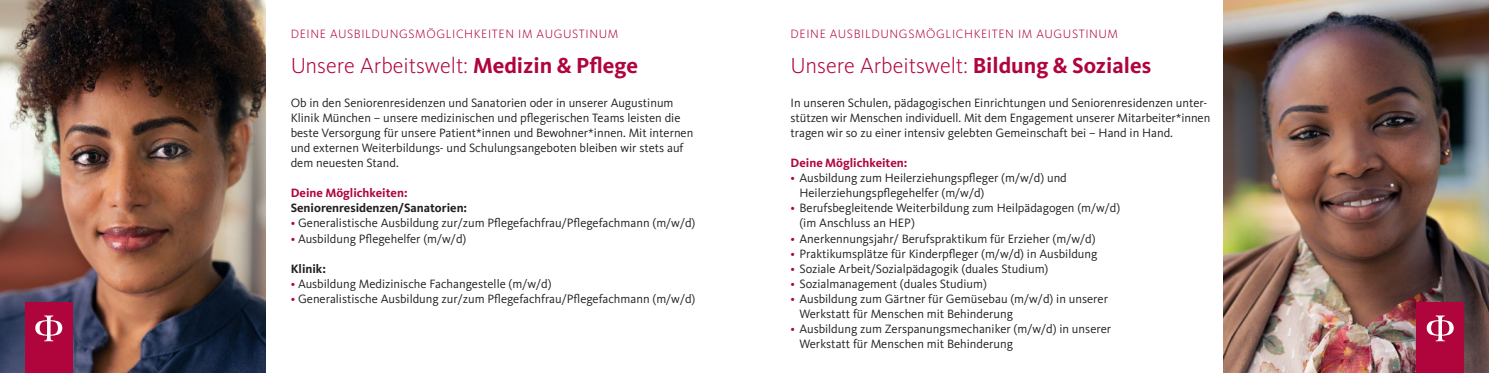
<style>
.page{position:relative;width:1489px;height:373px;background:#fff}
.page>*{position:absolute;margin:0;border:0;box-sizing:border-box;transform-origin:0 0}
.t1{font:300 22.5px "Kievit Pro";color:#b0043d}
.t2{font:12.5px/15px "Kievit Pro";color:#231f20}
.t3{font:300 12.5px "Kievit Pro";letter-spacing:.05em;color:#b0043d}
.t4{font:700 12.5px "Kievit Pro";color:#b0043d}
.t5{font:700 12.5px "Kievit Pro";color:#231f20}
.s1{font-weight:700}
.s2{color:#b0043d}
</style>
<div class="page">
<img style="left:0;top:0;width:266px;height:372px">
<div style="left:25px;top:302px;width:48px;height:70px;background:#b0043d"></div>
<svg style="left:35px;top:315px;width:27px;height:25px"></svg>
<img style="left:1223px;top:0;width:265px;height:372px">
<div style="left:1415px;top:302px;width:48px;height:70px;background:#b0043d"></div>
<svg style="left:1426px;top:315px;width:27px;height:25px"></svg>
<p class="t3" style="left:291px;top:26px;width:329px">DEINE AUSBILDUNGSMÖGLICHKEITEN IM AUGUSTINUM</p>
<h1 class="t1" style="left:291px;top:52px;width:349px">Unsere Arbeitswelt: <span class="s1">Medizin &amp; Pflege</span></h1>
<p class="t2" style="left:291px;top:95px;width:404px">Ob in den Seniorenresidenzen und Sanatorien oder in unserer Augustinum Klinik München – unsere medizinischen und pflegerischen Teams leisten die beste Versorgung für unsere Patient*innen und Bewohner*innen. Mit internen und externen Weiterbildungs- und Schulungsangeboten bleiben wir stets auf dem neuesten Stand.</p>
<p class="t4" style="left:291px;top:185px;width:118px">Deine Möglichkeiten:</p>
<p class="t5" style="left:291px;top:200px;width:178px">Seniorenresidenzen/Sanatorien:</p>
<p class="t2" style="left:291px;top:215px;width:406px"><span class="s2">•</span> Generalistische Ausbildung zur/zum Pflegefachfrau/Pflegefachmann (m/w/d)</p>
<p class="t2" style="left:291px;top:230px;width:177px"><span class="s2">•</span> Ausbildung Pflegehelfer (m/w/d)</p>
<p class="t5" style="left:291px;top:260px;width:37px">Klinik:</p>
<p class="t2" style="left:291px;top:275px;width:262px"><span class="s2">•</span> Ausbildung Medizinische Fachangestelle (m/w/d)</p>
<p class="t2" style="left:291px;top:290px;width:406px"><span class="s2">•</span> Generalistische Ausbildung zur/zum Pflegefachfrau/Pflegefachmann (m/w/d)</p>
<p class="t3" style="left:790px;top:26px;width:329px">DEINE AUSBILDUNGSMÖGLICHKEITEN IM AUGUSTINUM</p>
<h1 class="t1" style="left:790px;top:52px;width:362px">Unsere Arbeitswelt: <span class="s1">Bildung &amp; Soziales</span></h1>
<p class="t2" style="left:790px;top:95px;width:421px">In unseren Schulen, pädagogischen Einrichtungen und Seniorenresidenzen unter&shy;stützen wir Menschen individuell. Mit dem Engagement unserer Mitarbeiter*innen tragen wir so zu einer intensiv gelebten Gemeinschaft bei – Hand in Hand.</p>
<p class="t4" style="left:790px;top:155px;width:118px">Deine Möglichkeiten:</p>
<p class="t2" style="left:799px;top:170px;width:269px;text-indent:-9px"><span class="s2">•</span> Ausbildung zum Heilerziehungspfleger (m/w/d) und<br>Heilerziehungspflegehelfer (m/w/d)</p>
<p class="t2" style="left:799px;top:200px;width:322px;text-indent:-9px"><span class="s2">•</span> Berufsbegleitende Weiterbildung zum Heilpädagogen (m/w/d) (im Anschluss an HEP)</p>
<p class="t2" style="left:790px;top:230px;width:306px"><span class="s2">•</span> Anerkennungsjahr/ Berufspraktikum für Erzieher (m/w/d)</p>
<p class="t2" style="left:790px;top:245px;width:308px"><span class="s2">•</span> Praktikumsplätze für Kinderpfleger (m/w/d) in Ausbildung</p>
<p class="t2" style="left:790px;top:260px;width:259px"><span class="s2">•</span> Soziale Arbeit/Sozialpädagogik (duales Studium)</p>
<p class="t2" style="left:790px;top:275px;width:198px"><span class="s2">•</span> Sozialmanagement (duales Studium)</p>
<p class="t2" style="left:799px;top:290px;width:310px;text-indent:-9px"><span class="s2">•</span> Ausbildung zum Gärtner für Gemüsebau (m/w/d) in unserer<br>Werkstatt für Menschen mit Behinderung</p>
<p class="t2" style="left:799px;top:320px;width:313px;text-indent:-9px"><span class="s2">•</span> Ausbildung zum Zerspanungsmechaniker (m/w/d) in unserer<br>Werkstatt für Menschen mit Behinderung</p>
</div>
